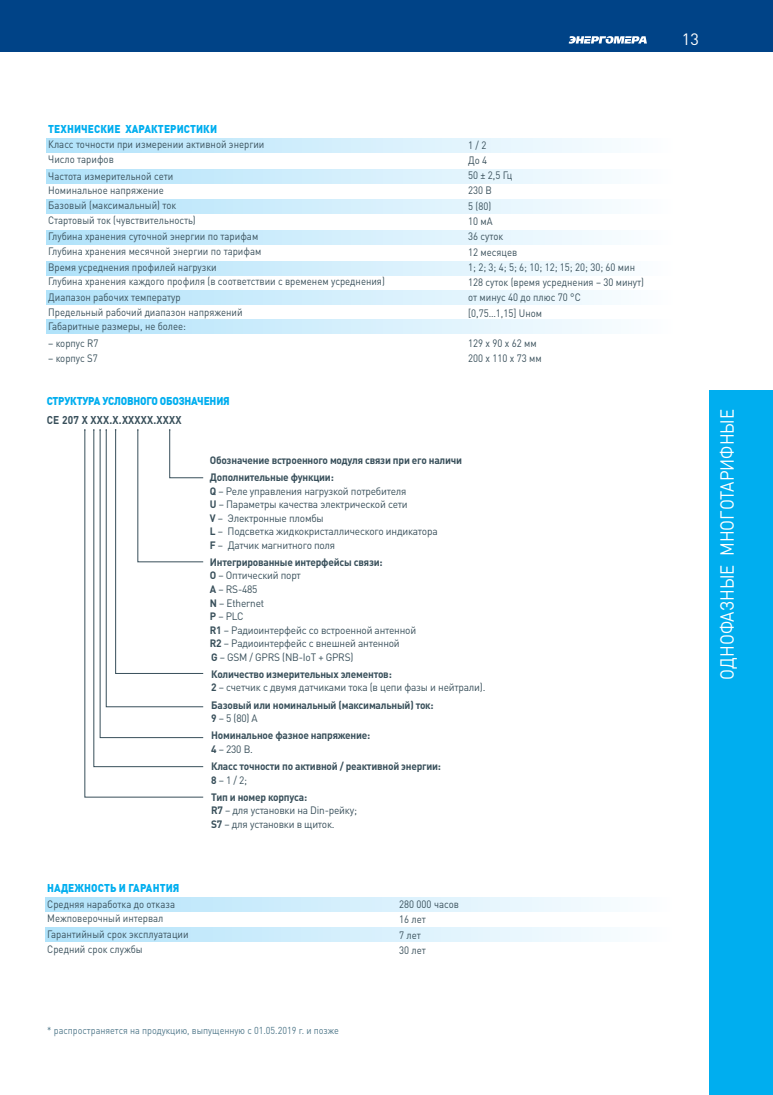
<style>
.page{position:relative;width:773px;height:1095px;background:#fff}
.page>*{position:absolute;margin:0;border:0;box-sizing:border-box;transform-origin:0 0}
.t1{font:18.75px "DIN Pro";color:#fff;scale:.9 1}
.t2{font:16.25px "DIN Pro";color:#fff}
.t3{font:900 11.25px "DIN Pro";letter-spacing:.01em;color:#00aeef;scale:.9 1}
.t4{font:900 11.25px "DIN Pro";letter-spacing:-.02em;color:#00aeef;scale:.9 1}
.t5{font:700 11.25px "DIN Pro";letter-spacing:.02em;color:#384f5a;scale:.9 1}
.t6{font:10.62px/15.2px "DIN Pro";color:#384f5a;scale:.9 1}
.t7{font:10.62px/13.5px "DIN Pro";letter-spacing:-.02em;color:#384f5a;scale:.95 1}
.t8{font:700 10.62px/13.5px "DIN Pro";letter-spacing:-.02em;color:#384f5a;scale:.95 1}
.t9{font:10.62px "DIN Pro";color:#384f5a;scale:.95 1}
.t10{font:10px "DIN Pro";color:#51798b;scale:.9 1}
.s1{font-weight:700}
.s2{font-weight:400}
</style>
<div class="page">
<div style="left:0;top:0;width:772px;height:51px;background:#004387"></div>
<svg style="left:568px;top:36px;width:78px;height:8px"></svg>
<div style="left:709px;top:390px;width:63px;height:704px;background:#00aeef"></div>
<svg style="left:45px;top:928px;width:566px;height:14px;background:#d2eefc"></svg>
<svg style="left:45px;top:898px;width:566px;height:14px;background:#d2eefc"></svg>
<svg style="left:46px;top:291px;width:566px;height:14px;background:#d2eefc"></svg>
<svg style="left:46px;top:320px;width:566px;height:14px;background:#d2eefc"></svg>
<svg style="left:46px;top:261px;width:566px;height:14px;background:#d2eefc"></svg>
<svg style="left:46px;top:230px;width:566px;height:14px;background:#d2eefc"></svg>
<svg style="left:46px;top:169px;width:566px;height:14px;background:#d2eefc"></svg>
<svg style="left:46px;top:199px;width:566px;height:14px;background:#d2eefc"></svg>
<svg style="left:46px;top:139px;width:566px;height:14px;background:#d2eefc"></svg>
<svg style="left:84px;top:429px;width:119px;height:368px"></svg>
<p class="t3" style="left:48px;top:121px;width:189px">ТЕХНИЧЕСКИЕ ХАРАКТЕРИСТИКИ</p>
<p class="t6" style="left:48px;top:136px;width:241px">Класс точности при измерении активной энергии<br>Число тарифов</p>
<p class="t6" style="left:48px;top:168px;width:140px;line-height:14px">Частота измерительной сети<br>Номинальное напряжение</p>
<p class="t6" style="left:48px;top:197px;width:238px">Базовый (максимальный) ток<br>Стартовый ток (чувствительность)<br>Глубина хранения суточной энергии по тарифам Глубина хранения месячной энергии по тарифам</p>
<p class="t6" style="left:48px;top:260px;width:375px;line-height:14px">Время усреднения профилей нагрузки<br>Глубина хранения каждого профиля (в соответствии с временем усреднения)</p>
<p class="t6" style="left:48px;top:289px;width:217px">Диапазон рабочих температур<br>Предельный рабочий диапазон напряжений</p>
<p class="t6" style="left:48px;top:318px;width:155px">Габаритные размеры, не более:</p>
<p class="t9" style="left:48px;top:335px;width:54px">– корпус R7</p>
<p class="t9" style="left:48px;top:351px;width:54px">– корпус S7</p>
<p class="t6" style="left:468px;top:137px;width:197px">1 / 2<br>До 4<br>50 ± 2,5 Гц<br>230 В<br>5 (80)<br>10 мА<br>36 суток<br>12 месяцев<br>1; 2; 3; 4; 5; 6; 10; 12; 15; 20; 30; 60 мин<br>128 суток (время усреднения – 30 минут) от минус 40 до плюс 70 °С<br>[0,75…1,15] Uном</p>
<p class="t6" style="left:468px;top:335px;width:83px">129 х 90 х 62 мм<br>200 х 110 х 73 мм</p>
<p class="t4" style="left:47px;top:393px;width:205px">СТРУКТУРА УСЛОВНОГО ОБОЗНАЧЕНИЯ</p>
<p class="t5" style="left:47px;top:412px;width:151px">CE 207 X ХХX.X.XXXXX.XXXX</p>
<p class="t8" style="left:210px;top:451px;width:267px;line-height:17.2px">Обозначение встроенного модуля связи при его наличи<br>Дополнительные функции:</p>
<p class="t7" style="left:210px;top:484px;width:241px"><span class="s1">Q</span> – Реле управления нагрузкой потребителя<br><span class="s1">U</span> – Параметры качества электрической сети<br><span class="s1">V</span> – Электронные пломбы<br><span class="s1">L</span> – Подсветка жидкокристаллического индикатора <span class="s1">F</span> – Датчик магнитного поля</p>
<p class="t7" style="left:210px;top:555px;width:219px"><span class="s1">Интегрированные интерфейсы связи:<br>O</span> – Оптический порт<br><span class="s1">A</span> – RS-485<br><span class="s1">N</span> – Ethernet<br><span class="s1">P</span> – PLC<br><span class="s1">R1</span> – Радиоинтерфейс со встроенной антенной<br><span class="s1">R2</span> – Радиоинтерфейс с внешней антенной<br><span class="s1">G</span> – GSM / GPRS (NB-IoT + GPRS)</p>
<p class="t7" style="left:211px;top:667px;width:290px"><span class="s1">Количество измерительных элементов:<br>2</span> – счетчик с двумя датчиками тока (в цепи фазы и нейтрали).</p>
<p class="t8" style="left:211px;top:697px;width:235px">Базовый или номинальный (максимальный) ток:<br>9 <span class="s2">– 5 (80) А</span></p>
<p class="t8" style="left:211px;top:728px;width:169px">Номинальное фазное напряжение:<br>4 <span class="s2">– 230 В.</span></p>
<p class="t8" style="left:211px;top:759px;width:243px">Класс точности по активной / реактивной энергии:<br>8 <span class="s2">– 1 / 2;</span></p>
<p class="t7" style="left:211px;top:790px;width:155px"><span class="s1">Тип и номер корпуса:<br>R7</span> – для установки на Din-рейку;<br><span class="s1">S7</span> – для установки в щиток.</p>
<p class="t3" style="left:47px;top:880px;width:148px">НАДЕЖНОСТЬ И ГАРАНТИЯ</p>
<p class="t6" style="left:47px;top:897px;width:143px;line-height:14px">Средняя наработка до отказа<br>Межповерочный интервал</p>
<p class="t6" style="left:47px;top:926px;width:158px">Гарантийный срок эксплуатации<br>Средний срок службы</p>
<p class="t10" style="left:47px;top:1024px;width:325px">* распространяется на продукцию, выпущенную с 01.05.2019 г. и позже</p>
<p class="t6" style="left:399px;top:896px;width:68px">280 000 часов<br>16 лет<br>7 лет<br>30 лет</p>
<h2 class="t2" style="left:681px;top:28px;width:18px">13</h2>
<h1 class="t1" style="left:714px;top:679px;width:302px;rotate:-90deg">ОДНОФАЗНЫЕ МНОГОТАРИФНЫЕ</h1>
</div>
